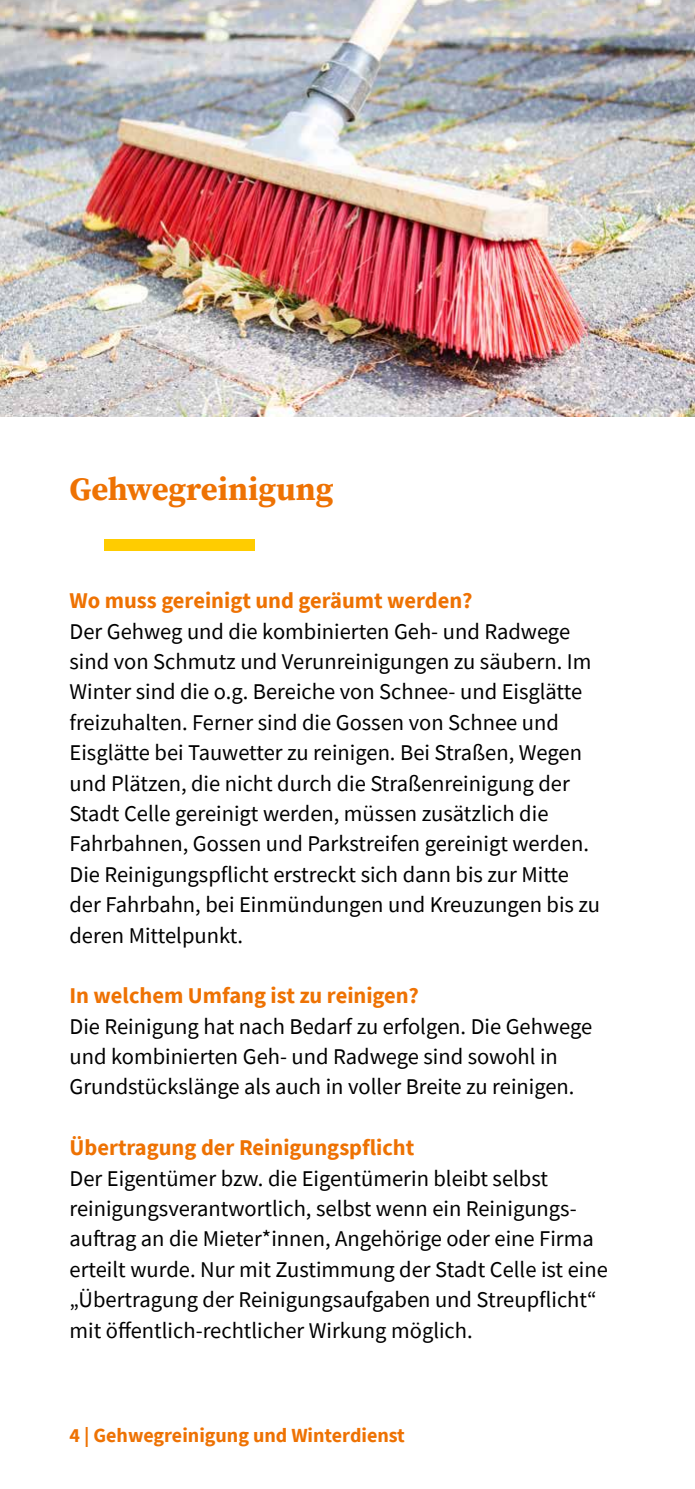
<style>
.page{position:relative;width:695px;height:1489px;background:#fff}
.page>*{position:absolute;margin:0;border:0;box-sizing:border-box;transform-origin:0 0}
.t1{font:700 32.5px "Source Serif Pro";color:#ee7203}
.t2{font:22.5px/30.5px "Source Sans Pro";color:#000}
.t3{font:700 22.5px "Source Sans Pro";color:#ee7203}
.t4{font:700 20px "Source Sans Pro";color:#ee7203}
</style>
<div class="page">
<img style="left:0;top:0;width:694px;height:417px">
<div style="left:104px;top:539px;width:151px;height:11px;background:#fc0"></div>
<h1 class="t1" style="left:69px;top:466px;width:265px">Gehwegreinigung</h1>
<p class="t3" style="left:69px;top:585px;width:404px">Wo muss gereinigt und geräumt werden?</p>
<p class="t2" style="left:69px;top:615px;width:532px">Der Gehweg und die kombinierten Geh- und Radwege sind von Schmutz und Verunreinigungen zu säubern. Im Winter sind die o.g. Bereiche von Schnee- und Eisglätte freizuhalten. Ferner sind die Gossen von Schnee und Eisglätte bei Tauwetter zu reinigen. Bei Straßen, Wegen und Plätzen, die nicht durch die Straßenreinigung der Stadt Celle gereinigt werden, müssen zusätzlich die Fahrbahnen, Gossen und Parkstreifen gereinigt werden.<br>Die Reinigungspflicht erstreckt sich dann bis zur Mitte der Fahrbahn, bei Einmündungen und Kreuzungen bis zu deren Mittelpunkt.</p>
<p class="t3" style="left:69px;top:980px;width:351px">In welchem Umfang ist zu reinigen?</p>
<p class="t2" style="left:69px;top:1010px;width:524px">Die Reinigung hat nach Bedarf zu erfolgen. Die Gehwege und kombinierten Geh- und Radwege sind sowohl in<br>Grundstückslänge als auch in voller Breite zu reinigen.</p>
<p class="t3" style="left:69px;top:1132px;width:346px">Übertragung der Reinigungspflicht</p>
<p class="t2" style="left:69px;top:1162px;width:539px">Der Eigentümer bzw. die Eigentümerin bleibt selbst reinigungsverantwortlich, selbst wenn ein Reinigungs&shy;auftrag an die Mieter*innen, Angehörige oder eine Firma erteilt wurde. Nur mit Zustimmung der Stadt Celle ist eine „Übertragung der Reinigungsaufgaben und Streupflicht“ mit öffentlich-rechtlicher Wirkung möglich.</p>
<p class="t4" style="left:69px;top:1421px;width:337px">4 | Gehwegreinigung und Winterdienst</p>
</div>
